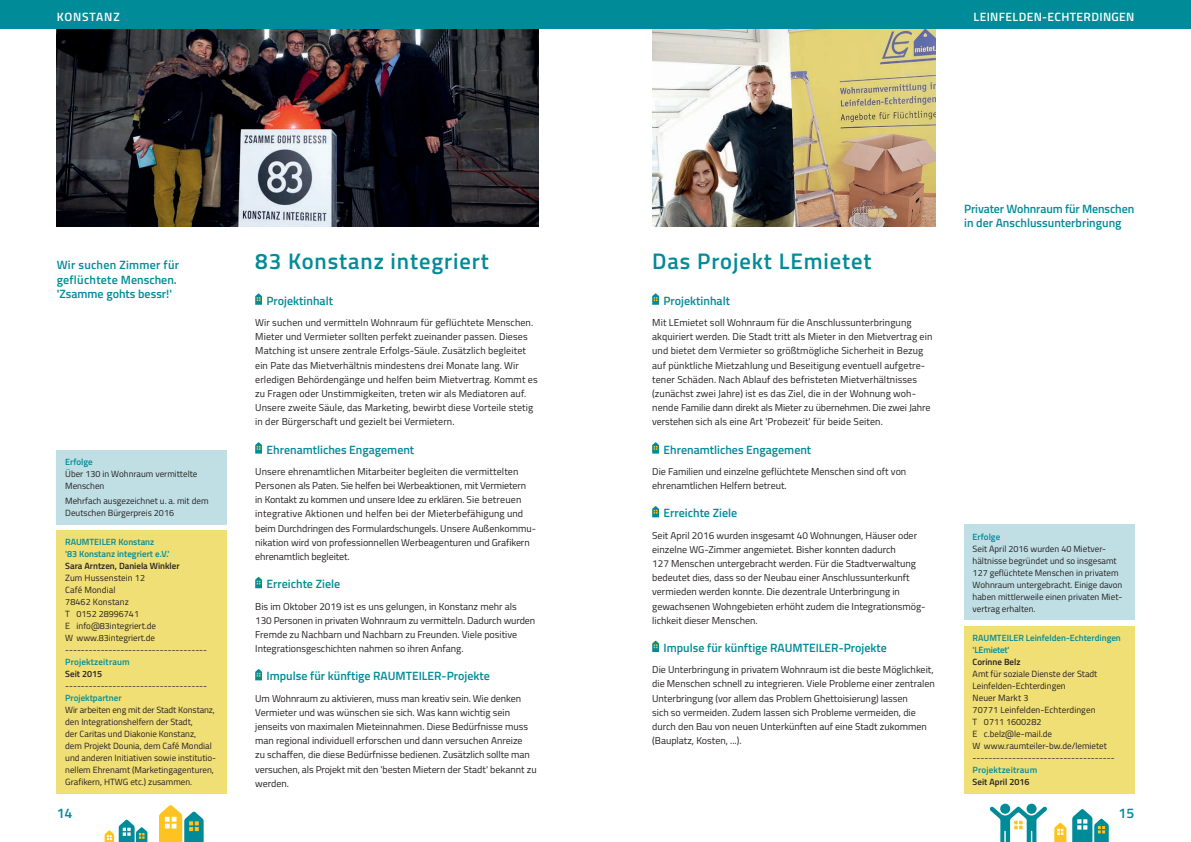
<style>
.page{position:relative;width:1191px;height:842px;background:#fff}
.page>*{position:absolute;margin:0;border:0;box-sizing:border-box;transform-origin:0 0}
.t1{font:600 22.5px "Titillium";letter-spacing:.04em;color:#008b98}
.t2{font:600 14px "Titillium";color:#008b98}
.t3{font:600 12px/14.2px "Titillium";color:#008b98}
.t4{font:600 12px/14.2px "Titillium";letter-spacing:.02em;color:#008b98}
.t5{font:600 12px "Titillium";letter-spacing:.03em;color:#fff}
.t6{font:600 12px "Titillium";letter-spacing:.07em;color:#fff}
.t7{font:10px/14.2px "Titillium";color:#231f20}
.t8{font:9px/12px "Titillium";color:#231f20}
.t9{font:600 9px/12px "Titillium";color:#008b98}
.t10{font:600 9px "Titillium";color:#231f20}
.t11{font:600 9px "Titillium";letter-spacing:.02em;color:#008b98}
</style>
<div class="page">
<svg style="left:159px;top:805px;width:45px;height:37px"></svg>
<svg style="left:105px;top:820px;width:42px;height:22px"></svg>
<svg style="left:1072px;top:809px;width:36px;height:33px"></svg>
<svg style="left:1054px;top:823px;width:12px;height:19px"></svg>
<svg style="left:989px;top:804px;width:58px;height:38px"></svg>
<svg style="left:255px;top:293px;width:7px;height:12px"></svg>
<svg style="left:255px;top:442px;width:7px;height:12px"></svg>
<svg style="left:255px;top:577px;width:7px;height:11px"></svg>
<svg style="left:255px;top:669px;width:7px;height:11px"></svg>
<img style="left:57px;top:28px;width:482px;height:199px">
<img style="left:652px;top:28px;width:283px;height:199px">
<div style="left:57px;top:530px;width:170px;height:264px;background:#f0df75"></div>
<div style="left:57px;top:450px;width:170px;height:74px;background:#c0dfe4"></div>
<svg style="left:652px;top:293px;width:7px;height:12px"></svg>
<svg style="left:652px;top:442px;width:7px;height:12px"></svg>
<svg style="left:652px;top:506px;width:7px;height:11px"></svg>
<svg style="left:652px;top:641px;width:7px;height:11px"></svg>
<div style="left:964px;top:626px;width:170px;height:168px;background:#f0df75"></div>
<div style="left:964px;top:525px;width:170px;height:95px;background:#c0dfe4"></div>
<div style="left:0;top:0;width:1191px;height:28px;background:#008b98"></div>
<p class="t6" style="left:57px;top:8px;width:65px">KONSTANZ</p>
<p class="t5" style="left:973px;top:8px;width:162px">LEINFELDEN-ECHTERDINGEN</p>
<p class="t4" style="left:57px;top:257px;width:124px">Wir suchen Zimmer für geflüchtete Menschen. 'Zsamme gohts bessr!'</p>
<h1 class="t1" style="left:255px;top:245px;width:235px">83 Konstanz integriert</h1>
<p class="t3" style="left:266px;top:293px;width:68px">Projektinhalt</p>
<p class="t7" style="left:255px;top:315px;width:284px">Wir suchen und vermitteln Wohnraum für geflüchtete Menschen.<br>Mieter und Vermieter sollten perfekt zueinander passen. Dieses Matching ist unsere zentrale Erfolgs-Säule. Zusätzlich begleitet ein Pate das Mietverhältnis mindestens drei Monate lang. Wir erledigen Behördengänge und helfen beim Mietvertrag. Kommt es zu Fragen oder Unstimmigkeiten, treten wir als Mediatoren auf.<br>Unsere zweite Säule, das Marketing, bewirbt diese Vorteile stetig in der Bürgerschaft und gezielt bei Vermietern.</p>
<p class="t3" style="left:266px;top:442px;width:149px">Ehrenamtliches Engagement</p>
<p class="t7" style="left:255px;top:464px;width:282px">Unsere ehrenamtlichen Mitarbeiter begleiten die vermittelten Personen als Paten. Sie helfen bei Werbeaktionen, mit Vermietern in Kontakt zu kommen und unsere Idee zu erklären. Sie betreuen integrative Aktionen und helfen bei der Mieterbefähigung und beim Durchdringen des Formulardschungels. Unsere Außenkommu&shy;nikation wird von professionnellen Werbeagenturen und Grafikern ehrenamtlich begleitet.</p>
<p class="t3" style="left:266px;top:576px;width:75px">Erreichte Ziele</p>
<p class="t7" style="left:255px;top:598px;width:281px">Bis im Oktober 2019 ist es uns gelungen, in Konstanz mehr als 130 Personen in privaten Wohnraum zu vermitteln. Dadurch wurden Fremde zu Nachbarn und Nachbarn zu Freunden. Viele positive Integrationsgeschichten nahmen so ihren Anfang.</p>
<p class="t3" style="left:266px;top:668px;width:225px">Impulse für künftige RAUMTEILER-Projekte</p>
<p class="t7" style="left:255px;top:690px;width:283px">Um Wohnraum zu aktivieren, muss man kreativ sein. Wie denken Vermieter und was wünschen sie sich. Was kann wichtig sein jenseits von maximalen Mieteinnahmen. Diese Bedürfnisse muss man regional individuell erforschen und dann versuchen Anreize<br>zu schaffen, die diese Bedürfnisse bedienen. Zusätzlich sollte man versuchen, als Projekt mit den 'besten Mietern der Stadt' bekannt zu werden.</p>
<p class="t9" style="left:65px;top:455px;width:29px">Erfolge</p>
<p class="t8" style="left:65px;top:467px;width:134px">Über 130 in Wohnraum vermittelte<br>Menschen</p>
<p class="t8" style="left:65px;top:494px;width:145px">Mehrfach ausgezeichnet u. a. mit dem<br>Deutschen Bürgerpreis 2016</p>
<p class="t9" style="left:65px;top:536px;width:106px">RAUMTEILER Konstanz<br>'83 Konstanz integriert e.V.'</p>
<p class="t10" style="left:65px;top:559px;width:116px">Sara Arntzen, Daniela Winkler</p>
<p class="t8" style="left:65px;top:572px;width:143px">Zum Hussenstein 12<br>Café Mondial<br>78462 Konstanz<br>T 0152 28996741<br>E info@83integriert.de<br>W www.83integriert.de ------------------------------------</p>
<p class="t11" style="left:65px;top:655px;width:66px">Projektzeitraum</p>
<p class="t10" style="left:65px;top:667px;width:38px">Seit 2015</p>
<p class="t8" style="left:65px;top:680px;width:143px">------------------------------------</p>
<p class="t9" style="left:65px;top:692px;width:58px">Projektpartner</p>
<p class="t8" style="left:65px;top:704px;width:152px">Wir arbeiten eng mit der Stadt Konstanz, den Integrationshelfern der Stadt,<br>der Caritas und Diakonie Konstanz,<br>dem Projekt Dounia, dem Café Mondial und anderen Initiativen sowie institutio&shy;nellem Ehrenamt (Marketingagenturen, Grafikern, HTWG etc.) zusammen.</p>
<h1 class="t1" style="left:652px;top:245px;width:221px">Das Projekt LEmietet</h1>
<p class="t3" style="left:663px;top:293px;width:68px">Projektinhalt</p>
<p class="t7" style="left:652px;top:315px;width:282px">Mit LEmietet soll Wohnraum für die Anschlussunterbringung akquiriert werden. Die Stadt tritt als Mieter in den Mietvertrag ein und bietet dem Vermieter so größtmögliche Sicherheit in Bezug auf pünktliche Mietzahlung und Beseitigung eventuell aufgetre&shy;tener Schäden. Nach Ablauf des befristeten Mietverhältnisses (zunächst zwei Jahre) ist es das Ziel, die in der Wohnung woh&shy;nende Familie dann direkt als Mieter zu übernehmen. Die zwei Jahre verstehen sich als eine Art 'Probezeit' für beide Seiten.</p>
<p class="t3" style="left:663px;top:442px;width:149px">Ehrenamtliches Engagement</p>
<p class="t7" style="left:652px;top:464px;width:256px">Die Familien und einzelne geflüchtete Menschen sind oft von ehrenamtlichen Helfern betreut.</p>
<p class="t3" style="left:663px;top:505px;width:75px">Erreichte Ziele</p>
<p class="t7" style="left:652px;top:527px;width:275px">Seit April 2016 wurden insgesamt 40 Wohnungen, Häuser oder einzelne WG-Zimmer angemietet. Bisher konnten dadurch<br>127 Menschen untergebracht werden. Für die Stadtverwaltung bedeutet dies, dass so der Neubau einer Anschlussunterkunft vermieden werden konnte. Die dezentrale Unterbringung in gewachsenen Wohngebieten erhöht zudem die Integrationsmög&shy;lichkeit dieser Menschen.</p>
<p class="t3" style="left:663px;top:640px;width:225px">Impulse für künftige RAUMTEILER-Projekte</p>
<p class="t7" style="left:652px;top:662px;width:284px">Die Unterbringung in privatem Wohnraum ist die beste Möglichkeit, die Menschen schnell zu integrieren. Viele Probleme einer zentralen Unterbringung (vor allem das Problem Ghettoisierung) lassen<br>sich so vermeiden. Zudem lassen sich Probleme vermeiden, die durch den Bau von neuen Unterkünften auf eine Stadt zukommen (Bauplatz, Kosten, ...).</p>
<p class="t3" style="left:964px;top:201px;width:172px">Privater Wohnraum für Menschen in der Anschlussunterbringung</p>
<p class="t9" style="left:972px;top:530px;width:29px">Erfolge</p>
<p class="t8" style="left:972px;top:542px;width:151px">Seit April 2016 wurden 40 Mietver&shy;hältnisse begründet und so insgesamt 127 geflüchtete Menschen in privatem Wohnraum untergebracht. Einige davon haben mittlerweile einen privaten Miet&shy;vertrag erhalten.</p>
<p class="t9" style="left:972px;top:632px;width:150px">RAUMTEILER Leinfelden-Echterdingen 'LEmietet'</p>
<p class="t10" style="left:972px;top:655px;width:49px">Corinne Belz</p>
<p class="t8" style="left:972px;top:668px;width:143px">Amt für soziale Dienste der Stadt<br>Leinfelden-Echterdingen<br>Neuer Markt 3<br>70771 Leinfelden-Echterdingen<br>T 0711 1600282<br>E c.belz@le-mail.de<br>W www.raumteiler-bw.de/lemietet ------------------------------------</p>
<p class="t11" style="left:972px;top:763px;width:66px">Projektzeitraum</p>
<p class="t10" style="left:972px;top:775px;width:58px">Seit April 2016</p>
<h2 class="t2" style="left:57px;top:803px;width:17px">14</h2>
<h2 class="t2" style="left:1118px;top:803px;width:17px">15</h2>
</div>
